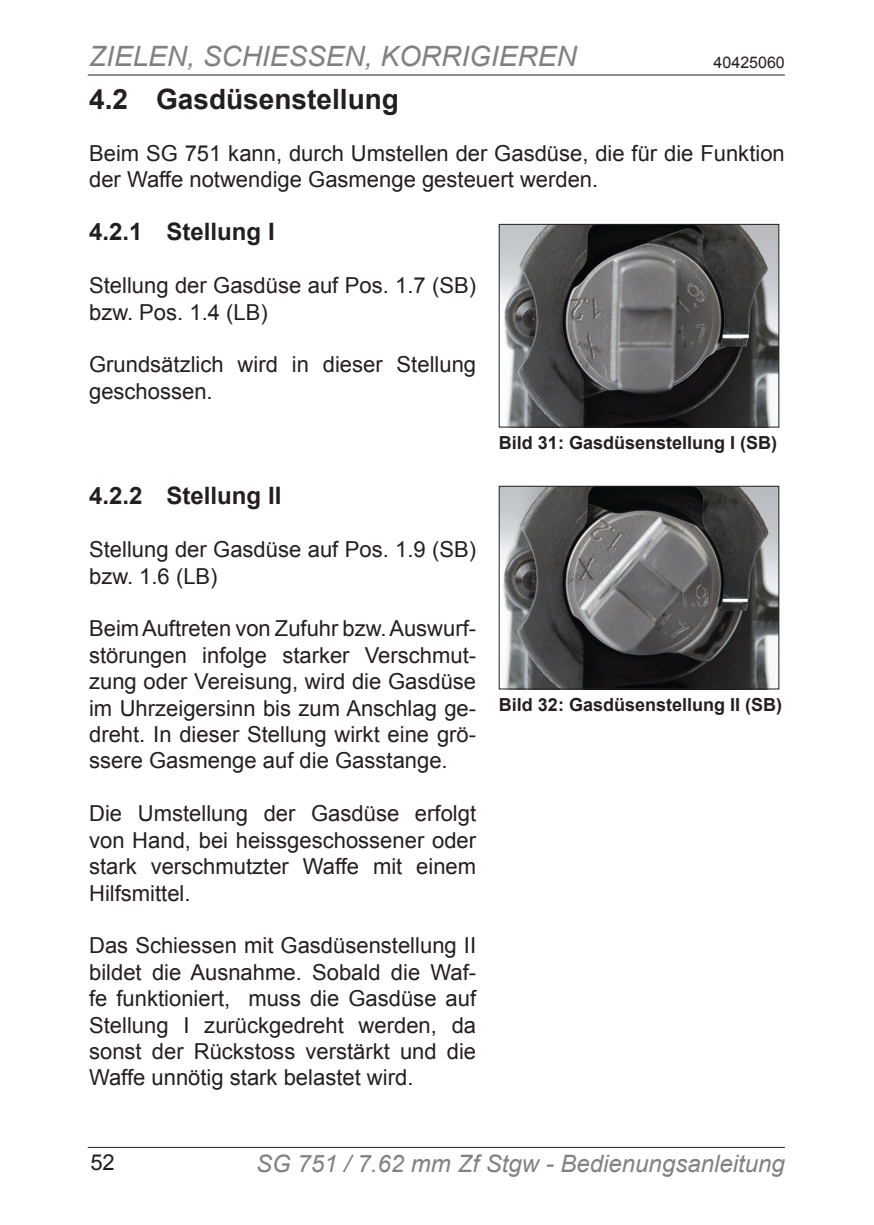
<style>
.page{position:relative;width:874px;height:1225px;background:#fff}
.page>*{position:absolute;margin:0;border:0;box-sizing:border-box;transform-origin:0 0}
.t1{font:italic 28px "Arial";color:#808180}
.t2{font:700 28px "Arial";color:#231f20}
.t3{font:italic 24px "Arial";color:#808180}
.t4{font:700 24px "Arial";color:#231f20}
.t5{font:22px/26.4px "Arial";color:#231f20}
.t6{font:700 18px "Arial";color:#231f20}
.t7{font:16px "Arial";color:#231f20}
</style>
<div class="page">
<hr style="left:88px;top:1146px;width:696px;height:1px;background:#231f20">
<hr style="left:88px;top:74px;width:696px;height:1px;background:#231f20">
<img style="left:500px;top:226px;width:276px;height:199px">
<div style="left:498px;top:224px;width:280px;height:203px;border:1px solid #231f20"></div>
<img style="left:500px;top:488px;width:276px;height:199px">
<div style="left:498px;top:486px;width:280px;height:203px;border:1px solid #231f20"></div>
<p class="t1" style="left:89px;top:38px;width:489px">ZIELEN, SCHIESSEN, KORRIGIEREN</p>
<p class="t7" style="left:713px;top:52px;width:73px">40425060</p>
<p class="t2" style="left:89px;top:80px;width:311px">4.2 Gasdüsenstellung</p>
<p class="t5" style="left:89px;top:140px;width:696px">Beim SG 751 kann, durch Umstellen der Gasdüse, die für die Funktion der Waffe notwendige Gasmenge gesteuert werden.</p>
<p class="t4" style="left:89px;top:215px;width:187px">4.2.1 Stellung I</p>
<p class="t5" style="left:89px;top:272px;width:388px">Stellung der Gasdüse auf Pos. 1.7 (SB) bzw. Pos. 1.4 (LB)</p>
<p class="t5" style="left:89px;top:351px;width:388px">Grundsätzlich wird in dieser Stellung geschossen.</p>
<p class="t4" style="left:89px;top:479px;width:194px">4.2.2 Stellung II</p>
<p class="t5" style="left:89px;top:536px;width:388px">Stellung der Gasdüse auf Pos. 1.9 (SB) bzw. 1.6 (LB)</p>
<p class="t5" style="left:89px;top:615px;width:388px;text-align:justify">Beim Auftreten von Zufuhr bzw. Auswurf&shy;störungen infolge starker Verschmut&shy;zung oder Vereisung, wird die Gasdüse im Uhrzeigersinn bis zum Anschlag ge&shy;dreht. In dieser Stellung wirkt eine grö&shy;ssere Gasmenge auf die Gasstange.</p>
<p class="t5" style="left:89px;top:800px;width:388px;text-align:justify">Die Umstellung der Gasdüse erfolgt von Hand, bei heissgeschossener oder stark verschmutzter Waffe mit einem Hilfsmittel.</p>
<p class="t5" style="left:89px;top:932px;width:388px;text-align:justify">Das Schiessen mit Gasdüsenstellung II bildet die Ausnahme. Sobald die Waf&shy;fe funktioniert, muss die Gasdüse auf Stellung I zurückgedreht werden, da sonst der Rückstoss verstärkt und die Waffe unnötig stark belastet wird.</p>
<p class="t6" style="left:498px;top:430px;width:280px">Bild 31: Gasdüsenstellung I (SB)</p>
<p class="t6" style="left:498px;top:692px;width:285px">Bild 32: Gasdüsenstellung II (SB)</p>
<p class="t5" style="left:90px;top:1149px;width:26px">52</p>
<p class="t3" style="left:256px;top:1148px;width:530px">SG 751 / 7.62 mm Zf Stgw - Bedienungsanleitung</p>
</div>
